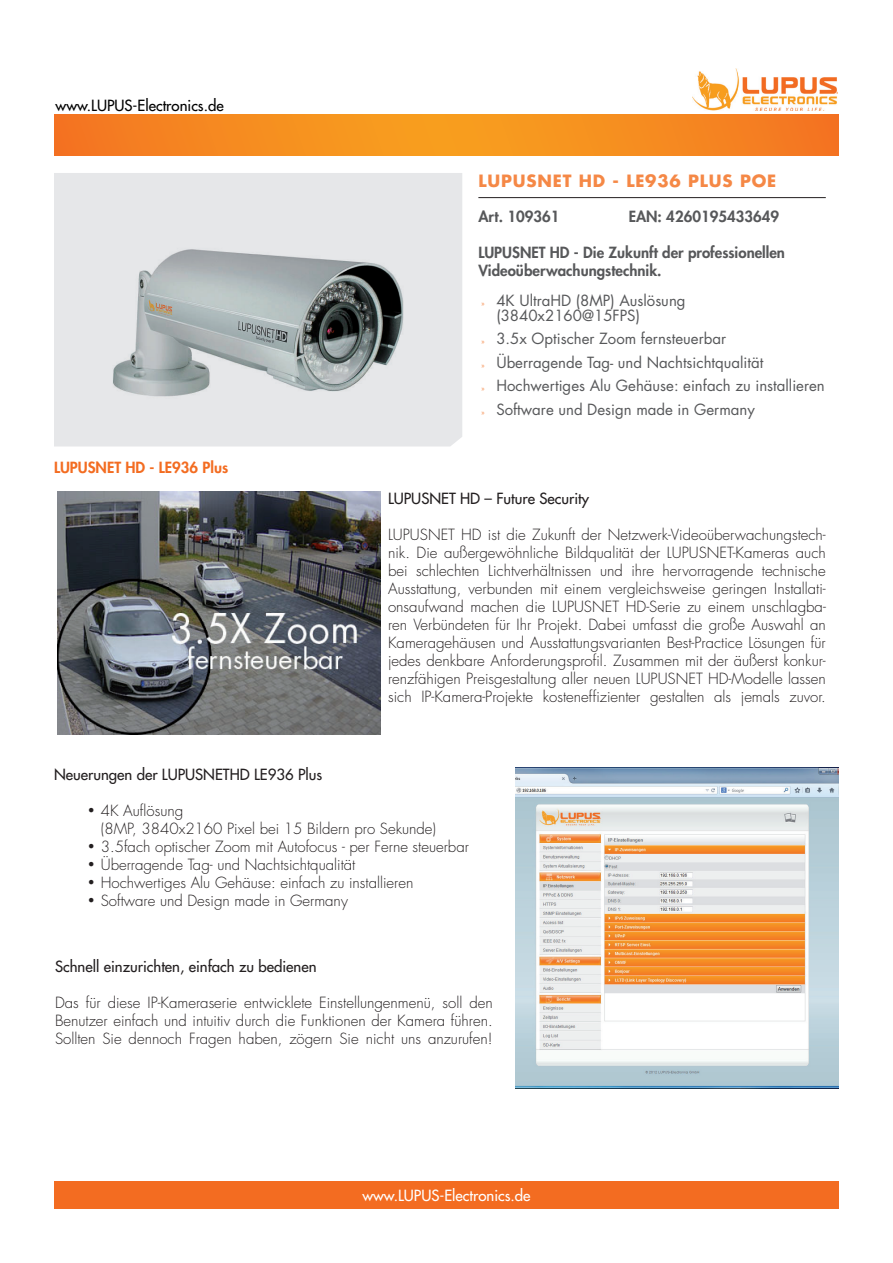
<style>
.page{position:relative;width:893px;height:1263px;background:#fff}
.page>*{position:absolute;margin:0;border:0;box-sizing:border-box;transform-origin:0 0}
.t1{font:700 16.5px "Futura Std";letter-spacing:.05em;color:#f58846}
.t2{font:300 15px/18px "Futura Std";color:#231f20;text-align:justify}
.t3{font:15px/23.5px "Futura Std";color:#57585a}
.t4{font:500 15px "Futura Std";color:#231f20}
.t5{font:800 15px/18px "Futura Std";color:#57585a}
.t6{font:500 15px "Futura Std";color:#fff}
.t7{font:500 15px "Futura Std";color:#000}
.t8{font:800 15px "Futura Std";color:#f36c21}
.s1{font-family:"Myriad Pro";font-size:7.5px;color:#f58846}
.s2{font-family:"Times New Roman";font-weight:400;font-size:18px}
</style>
<div class="page">
<svg style="left:54px;top:115px;width:785px;height:41px"></svg>
<div style="left:54px;top:1181px;width:785px;height:28px;background:#f36c21"></div>
<div style="left:54px;top:173px;width:408px;height:273px;background:#e6e7e9"></div>
<img style="left:692px;top:68px;width:145px;height:43px">
<hr style="left:478px;top:197px;width:348px;height:1px;background:#231f20">
<img style="left:71px;top:177px;width:377px;height:266px">
<img style="left:57px;top:492px;width:324px;height:242px">
<img style="left:515px;top:767px;width:324px;height:321px">
<p class="t7" style="left:56px;top:96px;width:170px">www.LUPUS-Electronics.de</p>
<p class="t8" style="left:54px;top:458px;width:176px">LUPUSNET HD - LE936 Plus</p>
<p class="t1" style="left:478px;top:169px;width:233px">LUPUSNET HD - LE936 PLUS</p>
<p class="t1" style="left:740px;top:169px;width:38px">POE</p>
<p class="t5" style="left:478px;top:207px;width:83px">Art. 109361</p>
<p class="t5" style="left:629px;top:207px;width:152px">EAN: 4260195433649</p>
<p class="t5" style="left:478px;top:243px;width:308px">LUPUSNET HD - Die Zukunft der professionellen<br>Videoüberwachungstechnik.</p>
<p class="t3" style="left:496px;top:293px;width:191px;line-height:15px;text-indent:-15px"><span class="s1">»</span> 4K UltraHD (8MP) Auslösung (3840x2160@15FPS)</p>
<p class="t3" style="left:481px;top:327px;width:345px"><span class="s1">»</span> 3.5x Optischer Zoom fernsteuerbar<br><span class="s1">»</span> Überragende Tag- und Nachtsichtqualität<br><span class="s1">»</span> Hochwertiges Alu Gehäuse: einfach zu installieren <span class="s1">»</span> Software und Design made in Germany</p>
<p class="t4" style="left:388px;top:489px;width:202px">LUPUSNET HD – Future Security</p>
<p class="t2" style="left:388px;top:526px;width:439px">LUPUSNET HD ist die Zukunft der Netzwerk-Videoüberwachungstech&shy;nik. Die außergewöhnliche Bildqualität der LUPUSNET-Kameras auch bei schlechten Lichtverhältnissen und ihre hervorragende technische Ausstattung, verbunden mit einem vergleichsweise geringen Installati&shy;onsaufwand machen die LUPUSNET HD-Serie zu einem unschlagba&shy;ren Verbündeten für Ihr Projekt. Dabei umfasst die große Auswahl an Kameragehäusen und Ausstattungsvarianten Best-Practice Lösungen für jedes denkbare Anforderungsprofil. Zusammen mit der äußerst konkur&shy;renzfähigen Preisgestaltung aller neuen LUPUSNET HD-Modelle lassen sich IP-Kamera-Projekte kosteneffizienter gestalten als jemals zuvor.</p>
<p class="t4" style="left:54px;top:765px;width:270px">Neuerungen der LUPUSNETHD LE936 Plus</p>
<p class="t2" style="left:101px;top:801px;width:337px;text-indent:-13px"><span class="s2">•</span> 4K Auflösung<br>(8MP, 3840x2160 Pixel bei 15 Bildern pro Sekunde)</p>
<p class="t2" style="left:88px;top:837px;width:382px"><span class="s2">•</span> 3.5fach optischer Zoom mit Autofocus - per Ferne steuerbar</p>
<p class="t2" style="left:88px;top:855px;width:269px"><span class="s2">•</span> Überragende Tag- und Nachtsichtqualität</p>
<p class="t2" style="left:88px;top:873px;width:327px"><span class="s2">•</span> Hochwertiges Alu Gehäuse: einfach zu installieren</p>
<p class="t2" style="left:88px;top:891px;width:261px"><span class="s2">•</span> Software und Design made in Germany</p>
<p class="t4" style="left:55px;top:957px;width:263px">Schnell einzurichten, einfach zu bedienen</p>
<p class="t2" style="left:55px;top:994px;width:439px">Das für diese IP-Kameraserie entwicklete Einstellungenmenü, soll den Benutzer einfach und intuitiv durch die Funktionen der Kamera führen.<br>Sollten Sie dennoch Fragen haben, zögern Sie nicht uns anzurufen!</p>
<p class="t6" style="left:362px;top:1186px;width:170px">www.LUPUS-Electronics.de</p>
</div>
